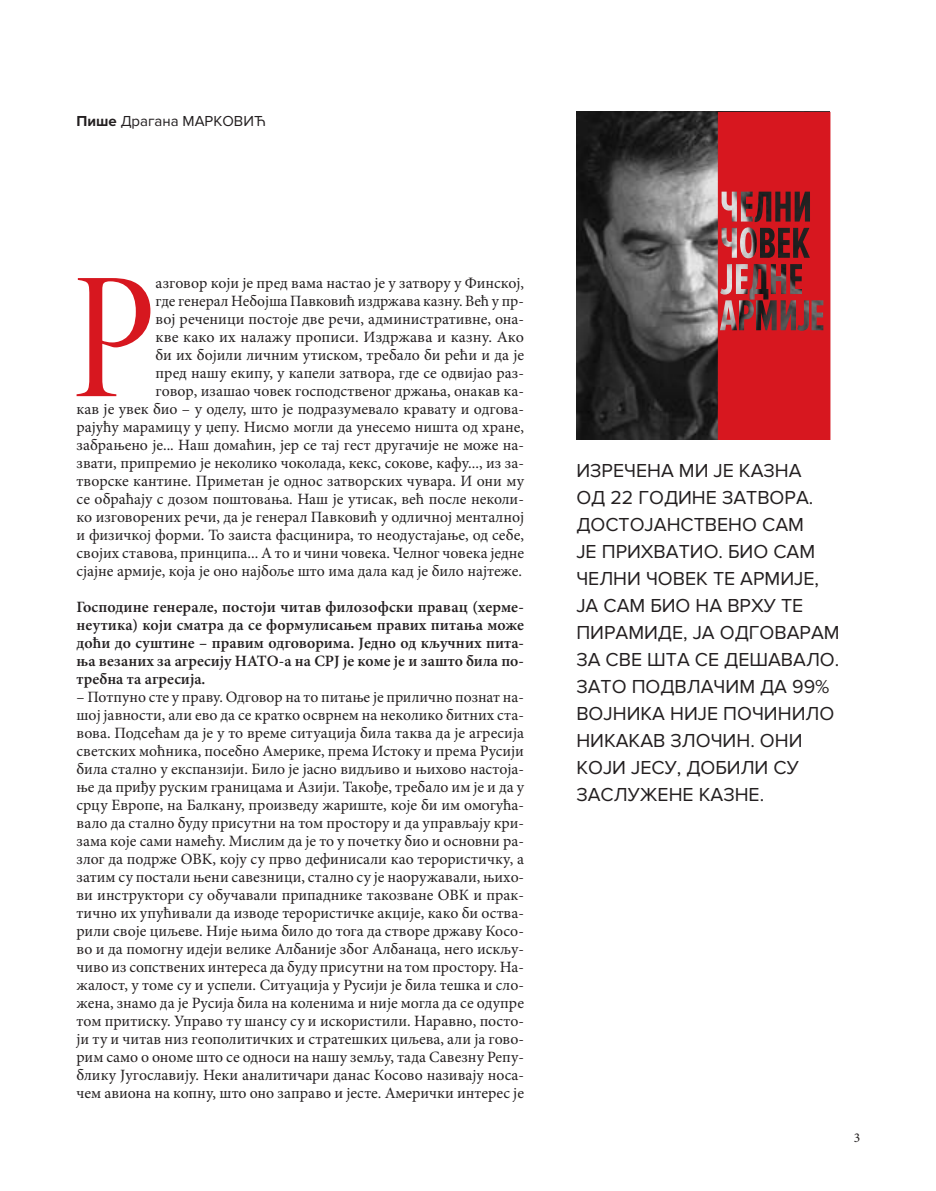
<style>
.page{position:relative;width:936px;height:1191px;background:#fff}
.page>*{position:absolute;margin:0;border:0;box-sizing:border-box;transform-origin:0 0}
.t1{font:185.1px "Minion Pro Cn Disp";color:#d7171f}
.t2{font:19.5px/27px "Proxima Nova";color:#231f20}
.t3{font:15.75px/18px "Minion Pro";color:#231f20;text-align:right}
.t4{font:600 15.75px/18px "Minion Pro";color:#231f20;text-align:justify}
.t5{font:15px "Proxima Nova";color:#231f20}
.t6{font:13.5px "Minion Pro";color:#231f20}
.s1{font-weight:700}
</style>
<div class="page">
<img style="left:576px;top:112px;width:141px;height:328px">
<svg style="left:717px;top:112px;width:113px;height:328px;background:#c02229"></svg>
<p class="t5" style="left:77px;top:112px;width:191px"><span class="s1">Пише</span> Драгана МАРКОВИЋ</p>
<p class="t3" style="left:77px;top:274px;width:449px">азговор који је пред вама настао је у затвору у Финској,<br>где генерал Небојша Павковић издржава казну. Већ у пр-<br>вој реченици постоје две речи, административне, она-<br>кве како их налажу прописи. Издржава и казну. Ако<br>би их бојили личним утиском, требало би рећи и да је<br>пред нашу екипу, у капели затвора, где се одвијао раз-<br>говор, изашао човек господственог држања, онакав ка-<br>кав је увек био – у оделу, што је подразумевало кравату и одгова&shy;рајућу марамицу у џепу. Нисмо могли да унесемо ништа од хране, забрањено је... Наш домаћин, јер се тај гест другачије не може на&shy;звати, припремио је неколико чоколада, кекс, сокове, кафу..., из за&shy;творске кантине. Приметан је однос затворских чувара. И они му се обраћају с дозом поштовања. Наш је утисак, већ после неколи&shy;ко изговорених речи, да је генерал Павковић у одличној менталној и физичкој форми. То заиста фасцинира, то неодустајање, од себе, својих ставова, принципа... А то и чини човека. Челног човека једне сјајне армије, која је оно најбоље што има дала кад је било најтеже.</p>
<p class="t4" style="left:77px;top:598px;width:449px">Господине генерале, постоји читав филозофски правац (херме&shy;неутика) који сматра да се формулисањем правих питања може доћи до суштине – правим одговорима. Једно од кључних пита&shy;ња везаних за агресију НАТО-а на СРЈ је коме је и зашто била по&shy;требна та агресија.</p>
<p class="t3" style="left:77px;top:688px;width:449px;text-align:justify">– Потпуно сте у праву. Одговор на то питање је прилично познат на&shy;шој јавности, али ево да се кратко осврнем на неколико битних ста&shy;вова. Подсећам да је у то време ситуација била таква да је агресија светских моћника, посебно Америке, према Истоку и према Русији била стално у експанзији. Било је јасно видљиво и њихово настоја&shy;ње да приђу руским границама и Азији. Такође, требало им је и да у срцу Европе, на Балкану, произведу жариште, које би им омогућа&shy;вало да стално буду присутни на том простору и да управљају кри&shy;зама које сами намећу. Мислим да је то у почетку био и основни ра&shy;злог да подрже ОВK, коју су прво дефинисали као терористичку, а затим су постали њени савезници, стално су је наоружавали, њихо&shy;ви инструктори су обучавали припаднике такозване ОВК и прак&shy;тично их упућивали да изводе терористичке акције, како би оства&shy;рили своје циљеве. Није њима било до тога да створе државу Косо&shy;во и да помогну идеји велике Албаније због Албанаца, него искљу&shy;чиво из сопствених интереса да буду присутни на том простору. На&shy;жалост, у томе су и успели. Ситуација у Русији је била тешка и сло&shy;жена, знамо да је Русија била на коленима и није могла да се одупре том притиску. Управо ту шансу су и искористили. Наравно, посто&shy;ји ту и читав низ геополитичких и стратешких циљева, али ја гово&shy;рим само о ономе што се односи на нашу земљу, тада Савезну Репу&shy;блику Југославију. Неки аналитичари данас Косово називају носа&shy;чем авиона на копну, што оно заправо и јесте. Амерички интерес је</p>
<h1 class="t1" style="left:71px;top:224px;width:86px">Р</h1>
<p class="t2" style="left:576px;top:457px;width:265px">ИЗРЕЧЕНА МИ ЈЕ КАЗНА<br>ОД 22 ГОДИНЕ ЗАТВОРА.<br>ДОСТОЈАНСТВЕНО САМ<br>ЈЕ ПРИХВАТИО. БИО САМ<br>ЧЕЛНИ ЧОВЕК ТЕ АРМИЈЕ,<br>ЈА САМ БИО НА ВРХУ ТЕ<br>ПИРАМИДЕ, ЈА ОДГОВАРАМ<br>ЗА СВЕ ШТА СЕ ДЕШАВАЛО.<br>ЗАТО ПОДВЛАЧИМ ДА 99%<br>ВОЈНИКА НИЈЕ ПОЧИНИЛО<br>НИКАКАВ ЗЛОЧИН. ОНИ<br>КОЈИ ЈЕСУ, ДОБИЛИ СУ<br>ЗАСЛУЖЕНЕ КАЗНЕ.</p>
<p class="t6" style="left:853px;top:1128px;width:8px">3</p>
</div>
